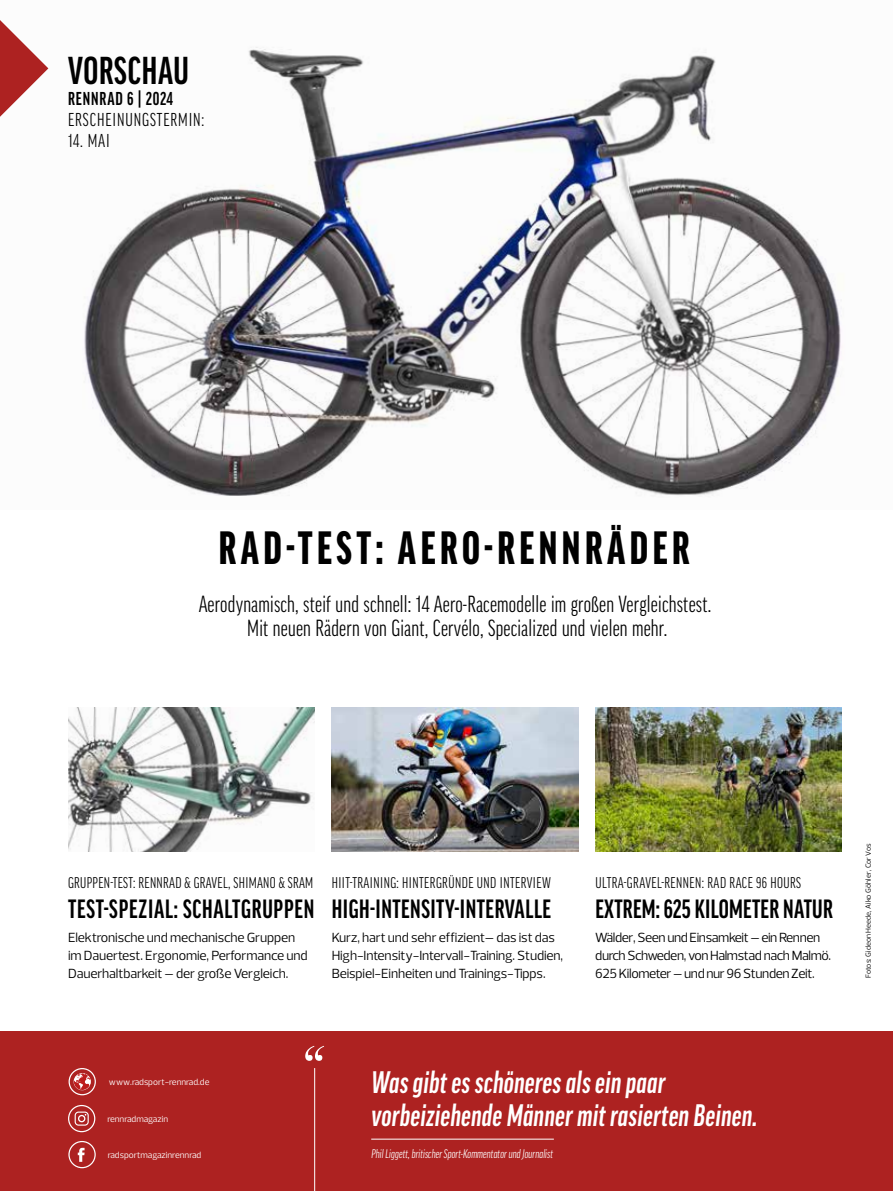
<style>
.page{position:relative;width:893px;height:1191px;background:#fff}
.page>*{position:absolute;margin:0;border:0;box-sizing:border-box;transform-origin:0 0}
.t1{font:900 extra-condensed 45px "Good Pro";letter-spacing:.1em;color:#000}
.t2{font:700 extra-condensed 37.5px "Good Pro";letter-spacing:.02em;color:#000}
.t3{font:italic 700 extra-condensed 30px/33px "Good Pro";letter-spacing:.015em;color:#fff}
.t4{font:700 extra-condensed 25.5px "Good Pro";letter-spacing:.02em;color:#000}
.t5{font:extra-condensed 22.5px/24px "Good Pro";letter-spacing:.01em;color:#000;text-align:center}
.t6{font:extra-condensed 18px "Good Pro";letter-spacing:.05em;color:#000}
.t7{font:700 extra-condensed 18px "Good Pro";letter-spacing:.05em;color:#000}
.t8{font:extra-condensed 15px "Good Pro";letter-spacing:.03em;color:#000}
.t9{font:13.5px/18px "Prelo";letter-spacing:-.01em;color:#000}
.t10{font:13.5px/18px "Prelo";letter-spacing:-.03em;color:#000}
.t11{font:italic extra-condensed 12px "Good Pro";color:#fff}
.t12{font:9px "Prelo";color:#fff}
.t13{font:7.5px "Prelo";letter-spacing:.01em;color:#000}
</style>
<div class="page">
<img style="left:48px;top:47px;width:793px;height:449px">
<div style="left:0;top:1031px;width:893px;height:160px;background:#ad2221"></div>
<svg style="left:0;top:20px;width:48px;height:97px"></svg>
<img style="left:595px;top:708px;width:247px;height:144px">
<img style="left:332px;top:708px;width:246px;height:143px">
<img style="left:68px;top:708px;width:247px;height:143px">
<svg style="left:74px;top:1073px;width:16px;height:17px"></svg>
<div style="left:69px;top:1068px;width:27px;height:27px;border:1px solid #fff;border-radius:13px"></div>
<svg style="left:75px;top:1111px;width:14px;height:14px"></svg>
<div style="left:68px;top:1105px;width:27px;height:27px;border:1px solid #fff;border-radius:13px"></div>
<div style="left:68px;top:1141px;width:28px;height:27px;border:1px solid #fff;border-radius:13px"></div>
<svg style="left:78px;top:1147px;width:7px;height:14px"></svg>
<hr style="left:314px;top:1068px;width:1px;height:123px;background:#fff">
<svg style="left:305px;top:1045px;width:19px;height:15px"></svg>
<hr style="left:371px;top:1138px;width:183px;height:1px;background:#fff">
<h2 class="t2" style="left:68px;top:50px;width:122px">VORSCHAU</h2>
<h3 class="t7" style="left:68px;top:88px;width:106px">RENNRAD 6 | 2024</h3>
<h3 class="t6" style="left:68px;top:109px;width:138px">ERSCHEINUNGSTERMIN:</h3>
<h3 class="t6" style="left:68px;top:130px;width:43px">14. MAI</h3>
<h1 class="t1" style="left:219px;top:523px;width:472px">RAD-TEST: AERO-RENNRÄDER</h1>
<h3 class="t5" style="left:199px;top:592px;width:514px">Aerodynamisch, steif und schnell: 14 Aero-Racemodelle im großen Vergleichstest.<br>Mit neuen Rädern von Giant, Cervélo, Specialized und vielen mehr.</h3>
<p class="t8" style="left:68px;top:874px;width:247px">GRUPPEN-TEST: RENNRAD &amp; GRAVEL, SHIMANO &amp; SRAM</p>
<p class="t8" style="left:332px;top:874px;width:221px">HIIT-TRAINING: HINTERGRÜNDE UND INTERVIEW</p>
<h3 class="t4" style="left:68px;top:894px;width:248px">TEST-SPEZIAL: SCHALTGRUPPEN</h3>
<h3 class="t4" style="left:332px;top:894px;width:221px">HIGH-INTENSITY-INTERVALLE</h3>
<p class="t9" style="left:68px;top:928px;width:241px">Elektronische und mechanische Gruppen im Dauertest. Ergonomie, Performance und<br>Dauerhaltbarkeit – der große Vergleich.</p>
<p class="t9" style="left:332px;top:928px;width:233px">Kurz, hart und sehr effizient– das ist das<br>High-Intensity-Intervall-Training. Studien,<br>Beispiel-Einheiten und Trainings-Tipps.</p>
<p class="t8" style="left:595px;top:874px;width:207px">ULTRA-GRAVEL-RENNEN: RAD RACE 96 HOURS</p>
<h3 class="t4" style="left:595px;top:894px;width:239px">EXTREM: 625 KILOMETER NATUR</h3>
<p class="t10" style="left:595px;top:928px;width:237px">Wälder, Seen und Einsamkeit – ein Rennen durch Schweden, von Halmstad nach Malmö.<br>625 Kilometer – und nur 96 Stunden Zeit.</p>
<p class="t13" style="left:864px;top:978px;width:136px;rotate:-90deg">Fotos: Gideon Heede, Aiko Göhler, Cor Vos</p>
<p class="t12" style="left:109px;top:1076px;width:102px">www.radsport-rennrad.de</p>
<p class="t12" style="left:107px;top:1113px;width:62px">rennradmagazin</p>
<p class="t12" style="left:108px;top:1149px;width:95px">radsportmagazinrennrad</p>
<h3 class="t3" style="left:371px;top:1065px;width:388px">Was gibt es schöneres als ein paar vorbeiziehende Männer mit rasierten Beinen.</h3>
<p class="t11" style="left:371px;top:1147px;width:183px">Phil Liggett, britischer Sport-Kommentator und Journalist</p>
</div>
